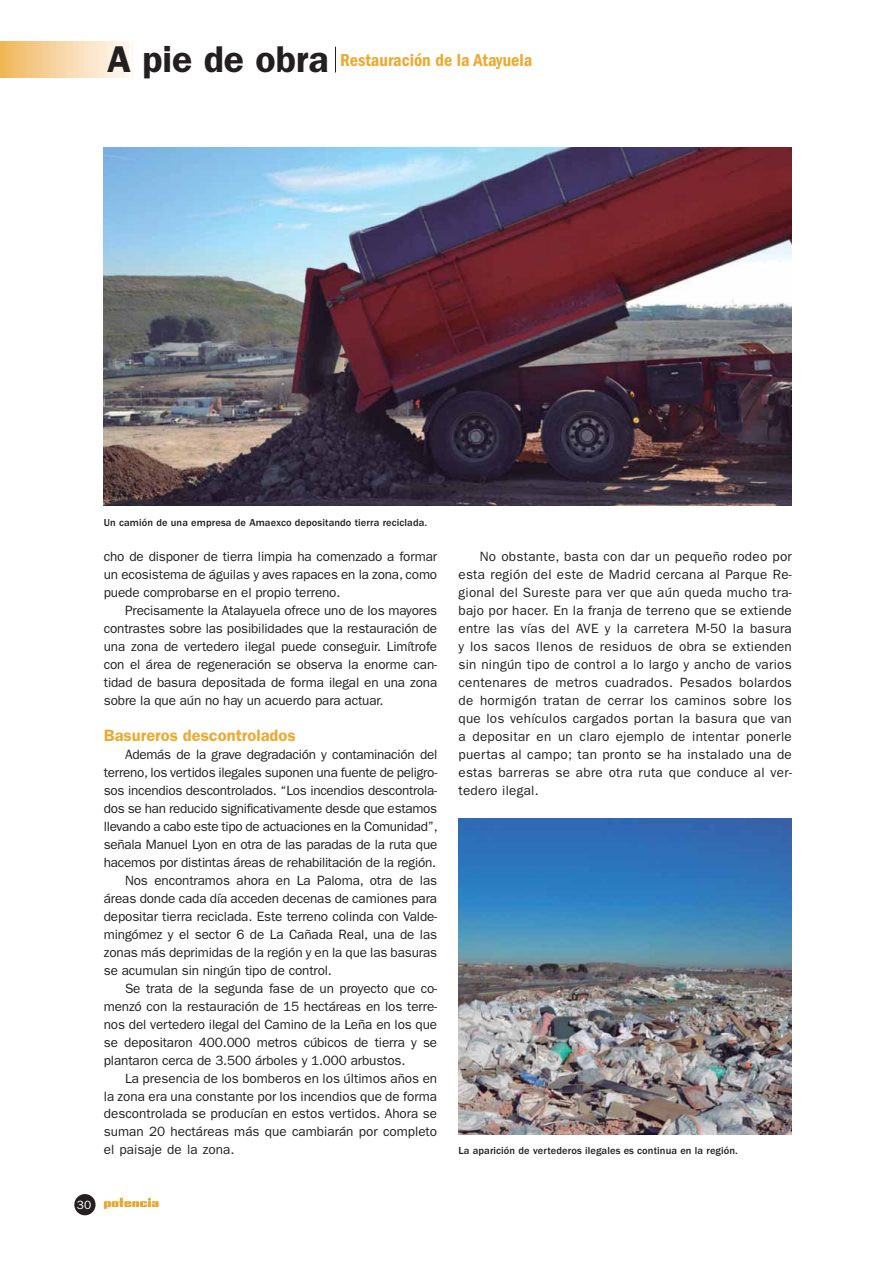
<style>
.page{position:relative;width:893px;height:1263px;background:#fff}
.page>*{position:absolute;margin:0;border:0;box-sizing:border-box;transform-origin:0 0}
.t1{font:18px "ITC Franklin Gothic Std Dm Cd";color:#ebaa32}
.t2{font:600 16.5px "ITC Franklin Gothic Std";color:#ebaa32}
.t3{font:13.5px/18px "ITC Franklin Gothic Std";letter-spacing:-.01em;color:#231f20;text-align:justify}
.t4{font:12px "ITC Franklin Gothic Std";color:#fff}
.t5{font:500 10.5px "ITC Franklin Gothic Std";letter-spacing:.01em;color:#231f20}
.s1{font-family:"ITC Franklin Gothic Std";font-weight:600;font-size:37.5px;color:#231f20}
</style>
<div class="page">
<div style="left:74px;top:1194px;width:22px;height:21px;background:#231f20;border-radius:50%"></div>
<svg style="left:104px;top:1198px;width:55px;height:11px"></svg>
<img style="left:0;top:42px;width:130px;height:36px">
<svg style="left:335px;top:47px;width:1px;height:25px"></svg>
<img style="left:458px;top:819px;width:334px;height:315px">
<img style="left:104px;top:148px;width:688px;height:358px">
<h1 class="t1" style="left:107px;top:50px;width:427px"><span class="s1">A pie de obra</span> Restauración de la Atayuela</h1>
<p class="t5" style="left:104px;top:518px;width:325px">Un camión de una empresa de Amaexco depositando tierra reciclada.</p>
<p class="t3" style="left:104px;top:549px;width:335px">cho de disponer de tierra limpia ha comenzado a formar un ecosistema de águilas y aves rapaces en la zona, como puede comprobarse en el propio terreno.</p>
<p class="t3" style="left:104px;top:602px;width:335px;text-indent:21px">Precisamente la Atalayuela ofrece uno de los mayores contrastes sobre las posibilidades que la restauración de una zona de vertedero ilegal puede conseguir. Limítrofe con el área de regeneración se observa la enorme can&shy;tidad de basura depositada de forma ilegal en una zona sobre la que aún no hay un acuerdo para actuar.</p>
<p class="t2" style="left:104px;top:729px;width:193px">Basureros descontrolados</p>
<p class="t3" style="left:125px;top:746px;width:314px">Además de la grave degradación y contaminación del</p>
<p class="t3" style="left:104px;top:764px;width:335px">terreno, los vertidos ilegales suponen una fuente de peligro-</p>
<p class="t3" style="left:104px;top:782px;width:335px">sos incendios descontrolados. “Los incendios descontrola-</p>
<p class="t3" style="left:104px;top:800px;width:335px">dos se han reducido significativamente desde que estamos</p>
<p class="t3" style="left:104px;top:818px;width:336px">llevando a cabo este tipo de actuaciones en la Comunidad”,</p>
<p class="t3" style="left:104px;top:836px;width:335px">señala Manuel Lyon en otra de las paradas de la ruta que</p>
<p class="t3" style="left:104px;top:854px;width:334px">hacemos por distintas áreas de rehabilitación de la región.</p>
<p class="t3" style="left:125px;top:872px;width:314px">Nos encontramos ahora en La Paloma, otra de las</p>
<p class="t3" style="left:104px;top:890px;width:335px">áreas donde cada día acceden decenas de camiones para</p>
<p class="t3" style="left:104px;top:908px;width:335px">depositar tierra reciclada. Este terreno colinda con Valde-</p>
<p class="t3" style="left:104px;top:926px;width:335px">mingómez y el sector 6 de La Cañada Real, una de las</p>
<p class="t3" style="left:104px;top:944px;width:335px">zonas más deprimidas de la región y en la que las basuras</p>
<p class="t3" style="left:104px;top:962px;width:230px">se acumulan sin ningún tipo de control.</p>
<p class="t3" style="left:125px;top:980px;width:314px">Se trata de la segunda fase de un proyecto que co-</p>
<p class="t3" style="left:104px;top:998px;width:335px">menzó con la restauración de 15 hectáreas en los terre-</p>
<p class="t3" style="left:104px;top:1016px;width:335px">nos del vertedero ilegal del Camino de la Leña en los que</p>
<p class="t3" style="left:104px;top:1034px;width:335px">se depositaron 400.000 metros cúbicos de tierra y se</p>
<p class="t3" style="left:104px;top:1052px;width:303px">plantaron cerca de 3.500 árboles y 1.000 arbustos.</p>
<p class="t3" style="left:125px;top:1070px;width:314px">La presencia de los bomberos en los últimos años en</p>
<p class="t3" style="left:104px;top:1088px;width:335px">la zona era una constante por los incendios que de forma</p>
<p class="t3" style="left:104px;top:1106px;width:335px">descontrolada se producían en estos vertidos. Ahora se</p>
<p class="t3" style="left:104px;top:1124px;width:335px">suman 20 hectáreas más que cambiarán por completo</p>
<p class="t3" style="left:104px;top:1142px;width:132px">el paisaje de la zona.</p>
<p class="t4" style="left:77px;top:1200px;width:16px">30</p>
<p class="t3" style="left:458px;top:549px;width:335px;text-indent:21px">No obstante, basta con dar un pequeño rodeo por esta región del este de Madrid cercana al Parque Re&shy;gional del Sureste para ver que aún queda mucho tra&shy;bajo por hacer. En la franja de terreno que se extiende entre las vías del AVE y la carretera M-50 la basura y los sacos llenos de residuos de obra se extienden sin ningún tipo de control a lo largo y ancho de varios centenares de metros cuadrados. Pesados bolardos de hormigón tratan de cerrar los caminos sobre los que los vehículos cargados portan la basura que van a depositar en un claro ejemplo de intentar ponerle puertas al campo; tan pronto se ha instalado una de estas barreras se abre otra ruta que conduce al ver&shy;tedero ilegal.</p>
<p class="t5" style="left:458px;top:1147px;width:281px">La aparición de vertederos ilegales es continua en la región.</p>
</div>
